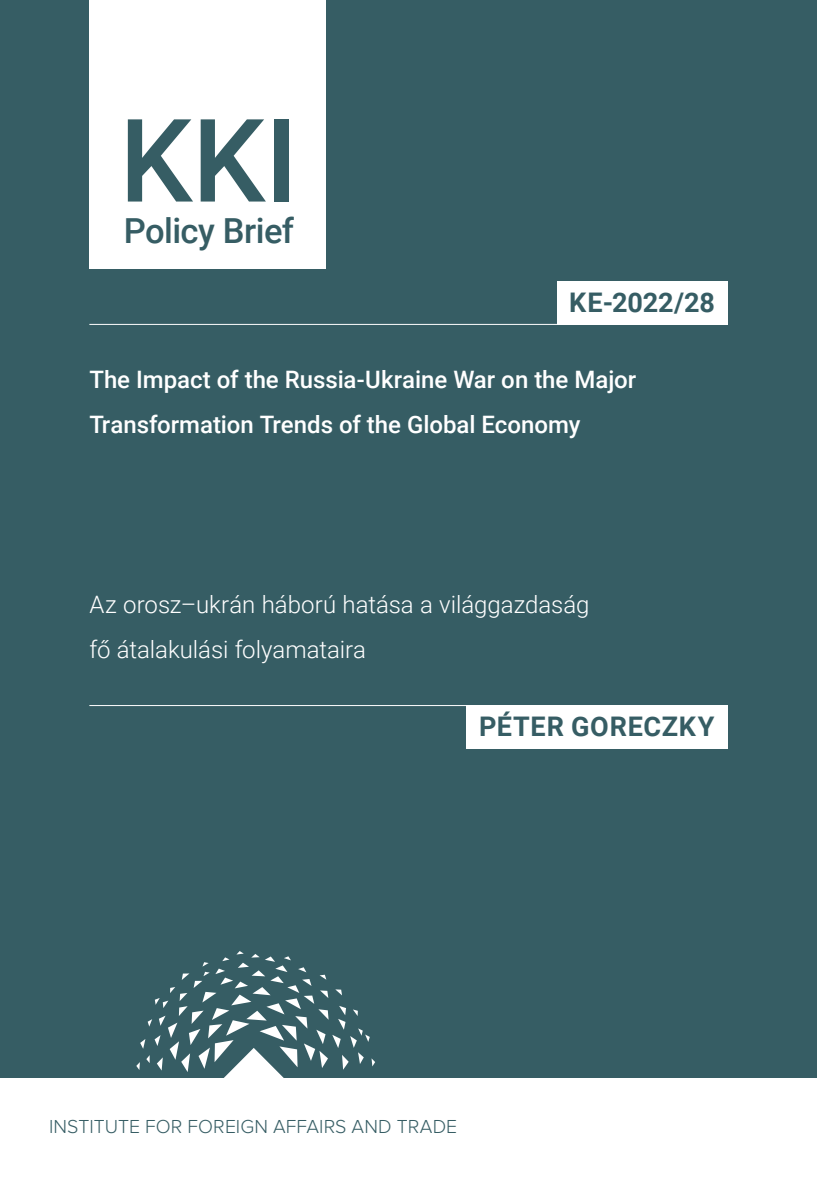
<style>
.page{position:relative;width:817px;height:1187px;background:#fff}
.page>*{position:absolute;margin:0;border:0;box-sizing:border-box;transform-origin:0 0}
.t1{font:500 115.5px "Roboto";color:#365d64}
.t2{font:500 34.5px "Roboto";letter-spacing:-.015em;color:#365d64}
.t3{font:700 27px "Roboto";letter-spacing:.025em;color:#365d64}
.t4{font:500 24px/45px "Roboto";color:#fff}
.t5{font:300 24px/45px "Roboto";color:#fff}
.t6{font:300 19.5px "Proxima Nova";letter-spacing:.005em;color:#365d64}
.t7{font:300 19.2px "Proxima Nova";color:#395867}
</style>
<div class="page">
<div style="left:0;top:0;width:816px;height:1076px;background:#365d64"></div>
<div style="left:89px;top:0;width:237px;height:269px;background:#fff"></div>
<svg style="left:136px;top:951px;width:239px;height:127px"></svg>
<div style="left:466px;top:705px;width:261px;height:43px;background:#fff"></div>
<hr style="left:89px;top:324px;width:638px;height:1px;background:#fff">
<hr style="left:89px;top:705px;width:638px;height:1px;background:#fff">
<div style="left:557px;top:281px;width:170px;height:43px;background:#fff"></div>
<h1 class="t1" style="left:119px;top:79px;width:180px">KKI</h1>
<h2 class="t2" style="left:124px;top:206px;width:172px">Policy Brief</h2>
<p class="t3" style="left:569px;top:283px;width:147px">KE-2022/28</p>
<p class="t4" style="left:89px;top:356px;width:548px">The Impact of the Russia-Ukraine War on the Major<br>Transformation Trends of the Global Economy</p>
<p class="t5" style="left:89px;top:581px;width:501px">Az orosz–ukrán háború hatása a világgazdaság fő átalakulási folyamataira</p>
<p class="t3" style="left:479px;top:707px;width:237px">PÉTER GORECZKY</p>
<p class="t6" style="left:49px;top:1116px;width:409px">INSTITUTE FOR FOREIGN AFFAIRS AND TRADE</p>
<p class="t7" style="left:90px;top:1122px;width:322px">KÜLÜGYI ÉS KÜLGAZDASÁGI INTÉZET</p>
</div>
